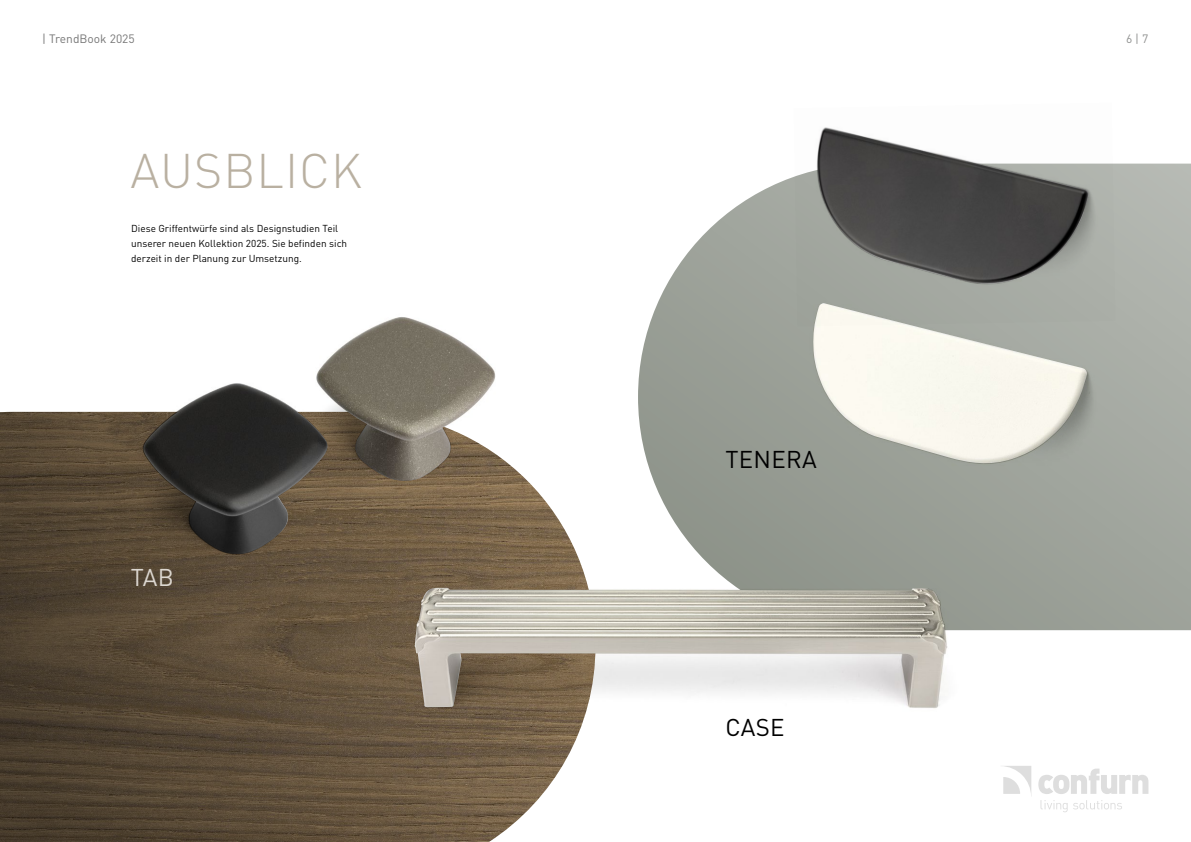
<style>
.page{position:relative;width:1191px;height:842px;background:#fff}
.page>*{position:absolute;margin:0;border:0;box-sizing:border-box;transform-origin:0 0}
.t1{font:300 48px "DIN Pro";letter-spacing:.02em;color:#b9b0a1}
.t2{font:24px "DIN Pro";letter-spacing:.01em;color:#000}
.t3{font:24px "DIN Pro";color:#dcd7d0}
.t4{font:12px "DIN Pro";color:#777}
.t5{font:12px "DIN Pro";color:#8f908f}
.t6{font:10px/15px "DIN Pro";color:#000}
</style>
<div class="page">
<img style="left:0;top:412px;width:583px;height:430px">
<svg style="left:638px;top:164px;width:553px;height:466px;fill:#9da29a"></svg>
<svg style="left:1003px;top:766px;width:28px;height:28px"></svg>
<svg style="left:1038px;top:769px;width:110px;height:25px"></svg>
<svg style="left:1040px;top:800px;width:27px;height:12px"></svg>
<svg style="left:1073px;top:800px;width:49px;height:9px"></svg>
<img style="left:791px;top:282px;width:318px;height:218px">
<img style="left:813px;top:326px;width:274px;height:140px">
<img style="left:793px;top:127px;width:322px;height:199px">
<img style="left:818px;top:128px;width:271px;height:157px">
<img style="left:57px;top:317px;width:526px;height:299px">
<img style="left:142px;top:318px;width:353px;height:236px">
<img style="left:403px;top:566px;width:555px;height:156px">
<img style="left:414px;top:588px;width:532px;height:119px">
<p class="t4" style="left:42px;top:29px;width:94px">| TrendBook 2025</p>
<h1 class="t1" style="left:130px;top:134px;width:233px">AUSBLICK</h1>
<p class="t6" style="left:131px;top:221px;width:217px">Diese Griffentwürfe sind als Designstudien Teil unserer neuen Kollektion 2025. Sie befinden sich derzeit in der Planung zur Umsetzung.</p>
<h2 class="t3" style="left:131px;top:559px;width:44px">TAB</h2>
<h2 class="t2" style="left:725px;top:441px;width:93px">TENERA</h2>
<h2 class="t2" style="left:725px;top:709px;width:60px">CASE</h2>
<p class="t5" style="left:1126px;top:29px;width:24px">6 | 7</p>
</div>
